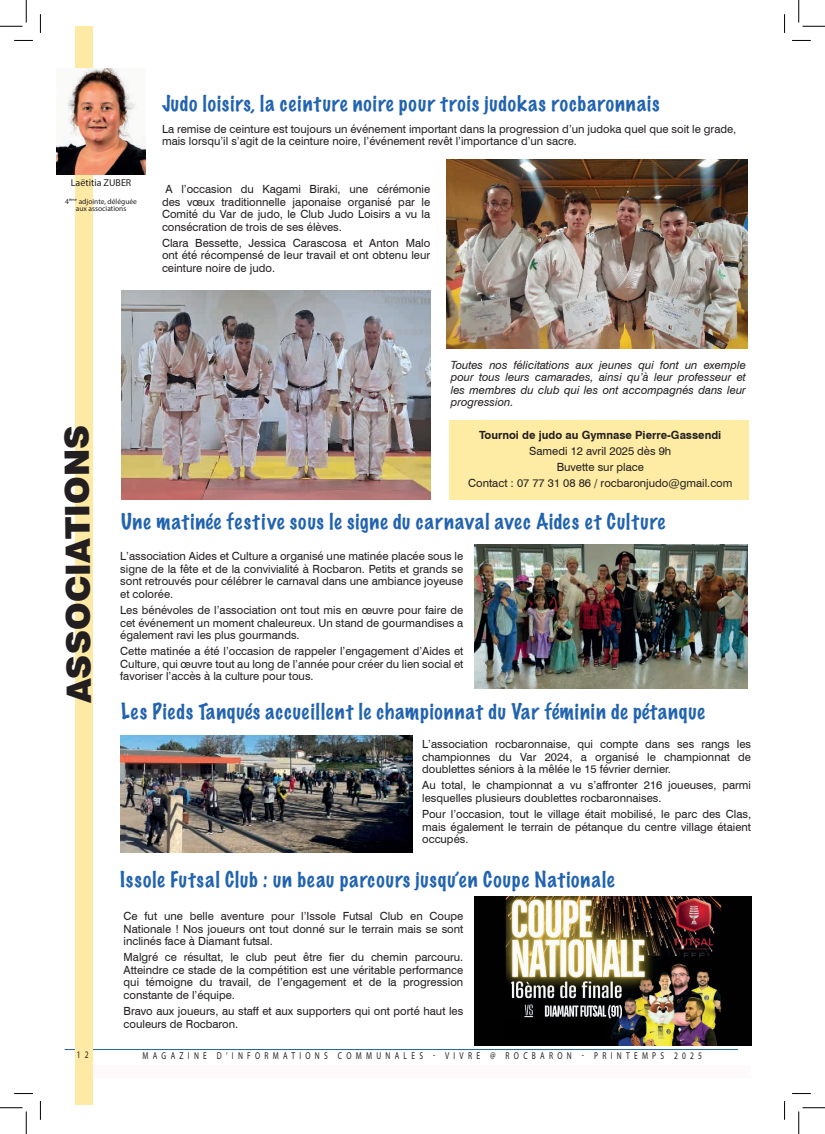
<style>
.page{position:relative;width:825px;height:1134px;background:#fff}
.page>*{position:absolute;margin:0;border:0;box-sizing:border-box;transform-origin:0 0}
.t1{font:900 33.75px "Swiss 721 BT";letter-spacing:-.01em;color:#231f20}
.t2{font:100 20px "Marker Felt";letter-spacing:.05em;color:#2163b0}
.t3{font:11.25px/12.5px "Swiss 721 BT";color:#231f20;text-align:justify}
.t4{font:italic 11.25px/12.5px "Swiss 721 BT";color:#231f20;text-align:justify}
.t5{font:700 11.25px "Swiss 721 BT";color:#231f20}
.t6{font:10px "Myriad Pro";letter-spacing:.57em;color:#231f20;scale:.75 1}
.t7{font:10px "Myriad Pro";color:#231f20}
.t8{font:7.5px/7.5px "Myriad Pro";color:#231f20;text-align:center}
</style>
<div class="page">
<div style="left:76px;top:1064px;width:673px;height:13px;background:#fefafc"></div>
<div style="left:449px;top:420px;width:300px;height:79px;background:#ffeca4"></div>
<hr style="left:65px;top:1048px;width:673px;height:1px;background:#2163b0">
<div style="left:75px;top:26px;width:18px;height:1078px;background:#ffeaa5"></div>
<img style="left:57px;top:69px;width:88px;height:106px">
<img style="left:447px;top:159px;width:301px;height:189px">
<img style="left:122px;top:290px;width:308px;height:209px">
<img style="left:475px;top:544px;width:273px;height:144px">
<img style="left:120px;top:735px;width:292px;height:117px">
<img style="left:475px;top:896px;width:276px;height:149px">
<div style="left:505px;top:1020px;width:96px;height:25px;background:#000001"></div>
<svg style="left:14px;top:40px;width:19px;height:1px"></svg>
<svg style="left:792px;top:40px;width:19px;height:1px"></svg>
<svg style="left:14px;top:1093px;width:19px;height:1px"></svg>
<svg style="left:792px;top:1093px;width:19px;height:1px"></svg>
<svg style="left:40px;top:14px;width:1px;height:19px"></svg>
<svg style="left:40px;top:1101px;width:1px;height:18px"></svg>
<svg style="left:784px;top:14px;width:1px;height:19px"></svg>
<svg style="left:784px;top:1101px;width:1px;height:18px"></svg>
<svg style="left:0;top:0;width:27px;height:27px"></svg>
<svg style="left:0;top:1107px;width:27px;height:26px"></svg>
<svg style="left:798px;top:0;width:27px;height:27px"></svg>
<svg style="left:798px;top:1107px;width:27px;height:26px"></svg>
<h2 class="t2" style="left:162px;top:87px;width:499px">Judo loisirs, la ceinture noire pour trois judokas rocbaronnais</h2>
<p class="t7" style="left:71px;top:176px;width:62px">Laëtitia ZUBER</p>
<p class="t8" style="left:65px;top:197px;width:73px">4<sup>ème</sup> adjointe, déléguée aux associations</p>
<p class="t3" style="left:162px;top:122px;width:576px">La remise de ceinture est toujours un événement important dans la progression d’un judoka quel que soit le grade, mais lorsqu’il s’agit de la ceinture noire, l’événement revêt l’importance d’un sacre.</p>
<p class="t3" style="left:162px;top:183px;width:270px;text-indent:4px">A l’occasion du Kagami Biraki, une cérémonie des vœux traditionnelle japonaise organisé par le Comité du Var de judo, le Club Judo Loisirs a vu la consécration de trois de ses élèves.</p>
<p class="t3" style="left:162px;top:236px;width:270px">Clara Bessette, Jessica Carascosa et Anton Malo ont été récompensé de leur travail et ont obtenu leur ceinture noire de judo.</p>
<p class="t4" style="left:451px;top:358px;width:297px">Toutes nos félicitations aux jeunes qui font un exemple pour tous leurs camarades, ainsi qu’à leur professeur et les membres du club qui les ont accompagnés dans leur progression.</p>
<h1 class="t1" style="left:58px;top:703px;width:280px;rotate:-90deg">ASSOCIATIONS</h1>
<p class="t6" style="left:77px;top:1048px;width:17px">1 2</p>
<p class="t5" style="left:479px;top:427px;width:244px">Tournoi de judo au Gymnase Pierre-Gassendi</p>
<p class="t3" style="left:468px;top:443px;width:266px;line-height:16px;text-align:center">Samedi 12 avril 2025 dès 9h<br>Buvette sur place<br>Contact : 07 77 31 08 86 / rocbaronjudo@gmail.com</p>
<h2 class="t2" style="left:121px;top:505px;width:546px">Une matinée festive sous le signe du carnaval avec Aides et Culture</h2>
<p class="t3" style="left:120px;top:550px;width:345px">L’association Aides et Culture a organisé une matinée placée sous le signe de la fête et de la convivialité à Rocbaron. Petits et grands se sont retrouvés pour célébrer le carnaval dans une ambiance joyeuse et colorée.</p>
<p class="t3" style="left:120px;top:603px;width:345px">Les bénévoles de l’association ont tout mis en œuvre pour faire de cet événement un moment chaleureux. Un stand de gourmandises a également ravi les plus gourmands.</p>
<p class="t3" style="left:120px;top:644px;width:345px">Cette matinée a été l’occasion de rappeler l’engagement d’Aides et Culture, qui œuvre tout au long de l’année pour créer du lien social et favoriser l’accès à la culture pour tous.</p>
<h2 class="t2" style="left:121px;top:695px;width:585px">Les Pieds Tanqués accueillent le championnat du Var féminin de pétanque</h2>
<p class="t3" style="left:422px;top:738px;width:330px">L’association rocbaronnaise, qui compte dans ses rangs les championnes du Var 2024, a organisé le championnat de doublettes séniors à la mêlée le 15 février dernier.</p>
<p class="t3" style="left:422px;top:779px;width:330px">Au total, le championnat a vu s’affronter 216 joueuses, parmi lesquelles plusieurs doublettes rocbaronnaises.</p>
<p class="t3" style="left:422px;top:807px;width:330px">Pour l’occasion, tout le village était mobilisé, le parc des Clas, mais également le terrain de pétanque du centre village étaient occupés.</p>
<h2 class="t2" style="left:120px;top:863px;width:496px">Issole Futsal Club : un beau parcours jusqu’en Coupe Nationale</h2>
<p class="t3" style="left:124px;top:909px;width:341px">Ce fut une belle aventure pour l’Issole Futsal Club en Coupe Nationale ! Nos joueurs ont tout donné sur le terrain mais se sont inclinés face à Diamant futsal.</p>
<p class="t3" style="left:124px;top:950px;width:341px">Malgré ce résultat, le club peut être fier du chemin parcouru.<br>Atteindre ce stade de la compétition est une véritable performance qui témoigne du travail, de l’engagement et de la progression constante de l’équipe.</p>
<p class="t3" style="left:124px;top:1004px;width:341px">Bravo aux joueurs, au staff et aux supporters qui ont porté haut les couleurs de Rocbaron.</p>
<p class="t6" style="left:143px;top:1049px;width:747px">MAGAZINE D’INFORMATIONS COMMUNALES - VIVRE @ ROCBARON - PRINTEMPS 2025</p>
</div>
